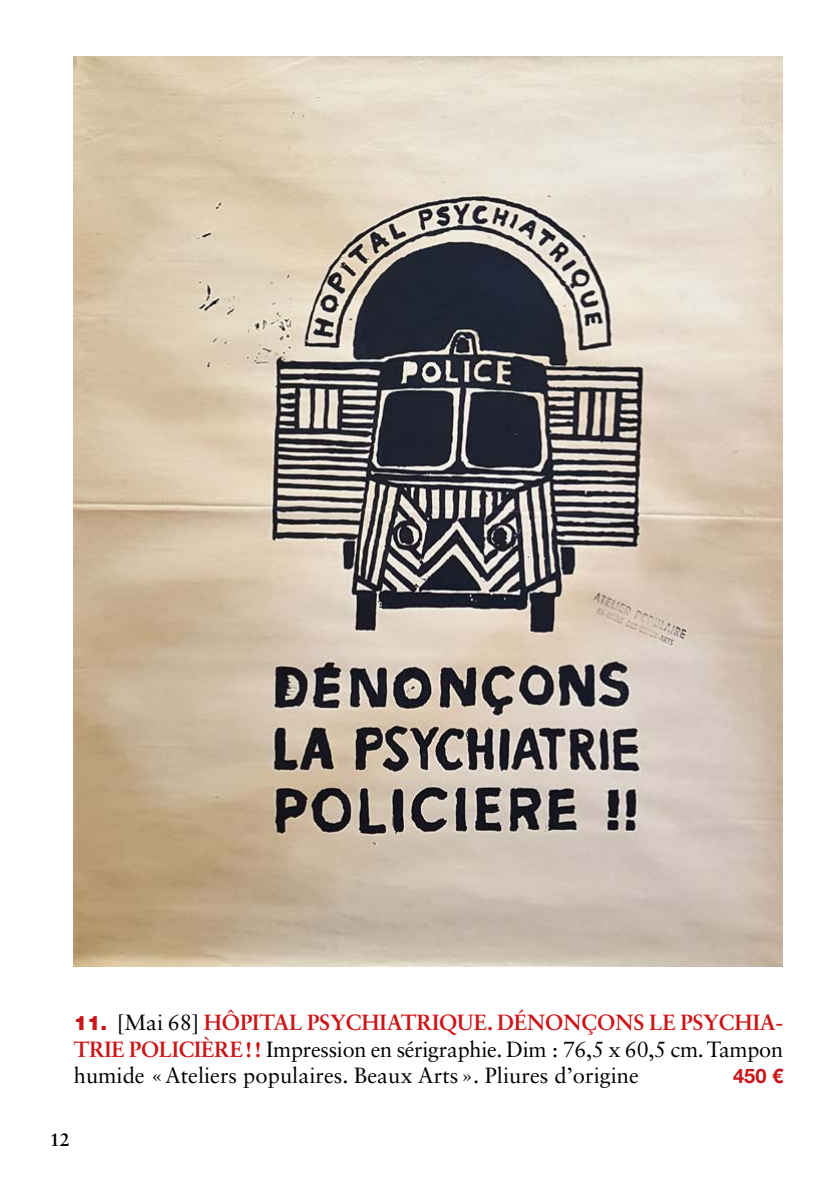
<style>
.page{position:relative;width:840px;height:1191px;background:#fff}
.page>*{position:absolute;margin:0;border:0;box-sizing:border-box;transform-origin:0 0}
.t1{font:22px/26.4px "Sabon LT Std";color:#000;text-align:justify}
.t2{font:700 20px "Helvetica Neue LT Std";color:#cb1517}
.t3{font:700 18px "Sabon LT Std";color:#000}
.s1{font-family:"Helvetica Neue LT Std";font-weight:900;font-size:20px;color:#cb1517}
.s2{font-weight:700;color:#cb1517}
</style>
<div class="page">
<img style="left:74px;top:57px;width:707px;height:910px">
<p class="t1" style="left:74px;top:1009px;width:710px"><span class="s1">11.</span> [Mai 68] <span class="s2">HÔPITAL PSYCHIATRIQUE. DÉNONÇONS LE PSYCHIA-TRIE POLICIÈRE!!</span> Impression en sérigraphie. Dim : 76,5 x 60,5 cm. Tampon humide «Ateliers populaires. Beaux Arts». Pliures d’origine</p>
<p class="t2" style="left:732px;top:1063px;width:52px">450 €</p>
<p class="t3" style="left:50px;top:1128px;width:22px">12</p>
</div>
